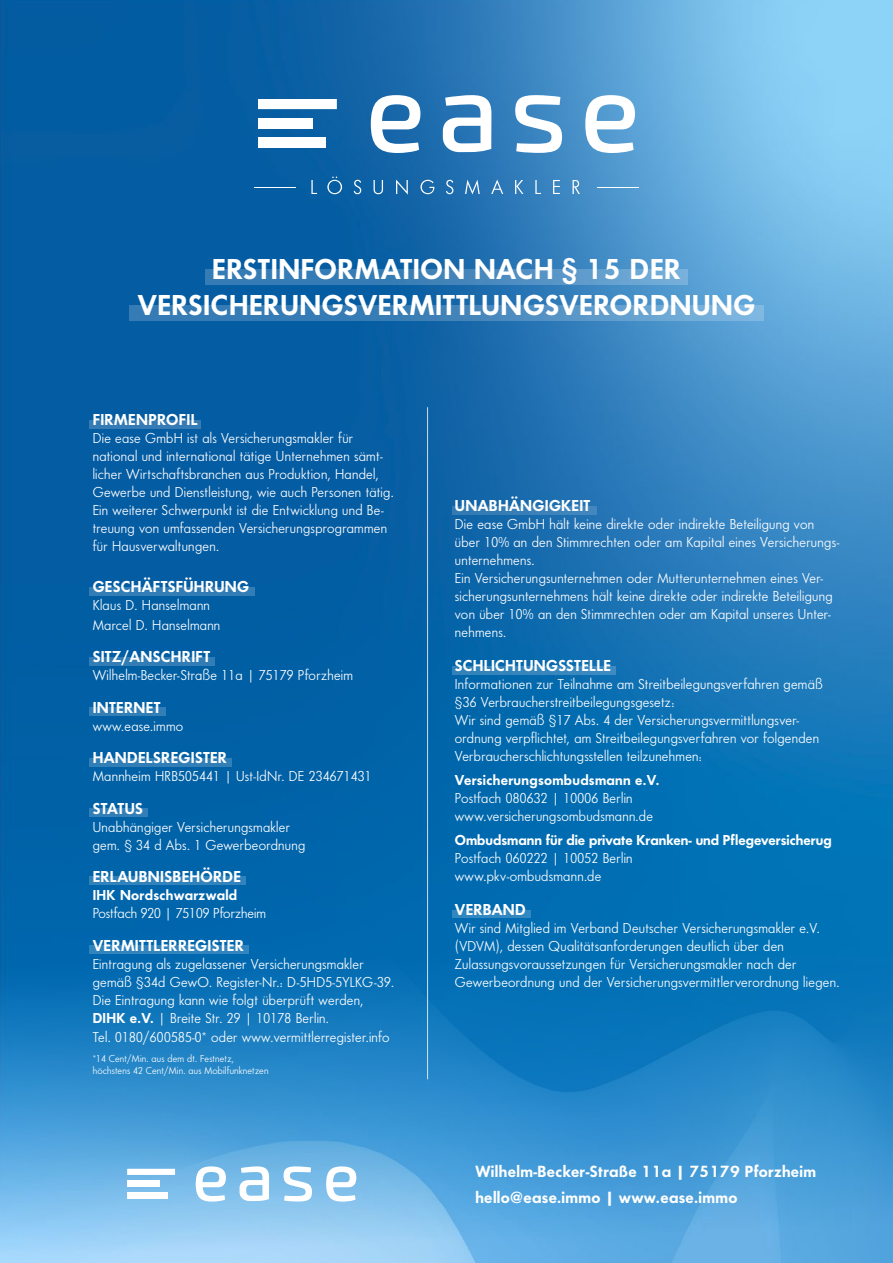
<style>
.page{position:relative;width:893px;height:1263px;background:#fff}
.page>*{position:absolute;margin:0;border:0;box-sizing:border-box;transform-origin:0 0}
.t1{font:30px/36px "Futura No 2 D Dem Bol";letter-spacing:.02em;color:#fff;text-align:center}
.t2{font:16.95px "Futura No 2 D Dem Bol";letter-spacing:.02em;color:#fff}
.t3{font:16.5px "Futura No 2 D Dem Bol";letter-spacing:.02em;color:#fff}
.t4{font:15px/18px "Futura No 2 D Boo";letter-spacing:.02em;color:#fff}
.t5{font:15px "Futura No 2 D Dem Bol";letter-spacing:.01em;color:#fff}
.t6{font:15px "Futura No 2 D Boo";color:#fff}
.t7{font:10.5px/12.6px "Futura No 2 D Boo";letter-spacing:.02em;color:#fff}
.s1{font-family:"Futura No 2 D Dem Bol"}
</style>
<div class="page">
<img style="left:0;top:0;width:893px;height:957px">
<div style="left:258px;top:118px;width:54px;height:10px;background:#fff"></div>
<div style="left:258px;top:137px;width:67px;height:10px;background:#fff"></div>
<div style="left:258px;top:99px;width:79px;height:10px;background:#fff"></div>
<svg style="left:371px;top:95px;width:49px;height:58px"></svg>
<svg style="left:443px;top:95px;width:48px;height:57px"></svg>
<svg style="left:515px;top:95px;width:47px;height:58px"></svg>
<svg style="left:585px;top:95px;width:50px;height:58px"></svg>
<svg style="left:311px;top:180px;width:6px;height:14px"></svg>
<svg style="left:327px;top:177px;width:15px;height:17px"></svg>
<svg style="left:354px;top:180px;width:7px;height:14px"></svg>
<svg style="left:374px;top:180px;width:9px;height:14px"></svg>
<svg style="left:396px;top:180px;width:12px;height:15px"></svg>
<svg style="left:420px;top:180px;width:14px;height:14px"></svg>
<svg style="left:446px;top:180px;width:7px;height:14px"></svg>
<svg style="left:465px;top:180px;width:15px;height:14px"></svg>
<svg style="left:491px;top:180px;width:12px;height:14px"></svg>
<svg style="left:515px;top:180px;width:8px;height:14px"></svg>
<svg style="left:535px;top:180px;width:6px;height:14px"></svg>
<svg style="left:553px;top:180px;width:7px;height:14px"></svg>
<svg style="left:573px;top:180px;width:7px;height:14px"></svg>
<hr style="left:597px;top:187px;width:41px;height:1px;background:#fff">
<hr style="left:255px;top:187px;width:41px;height:1px;background:#fff">
<svg style="left:129px;top:305px;width:635px;height:16px;background:#4b8cc0"></svg>
<svg style="left:205px;top:270px;width:483px;height:15px;background:#498abf"></svg>
<img style="left:0;top:957px;width:893px;height:306px">
<div style="left:127px;top:1180px;width:33px;height:6px;background:#fff"></div>
<div style="left:127px;top:1192px;width:41px;height:6px;background:#fff"></div>
<div style="left:127px;top:1169px;width:48px;height:6px;background:#fff"></div>
<svg style="left:196px;top:1166px;width:30px;height:35px"></svg>
<svg style="left:240px;top:1166px;width:29px;height:35px"></svg>
<svg style="left:284px;top:1166px;width:28px;height:35px"></svg>
<svg style="left:326px;top:1166px;width:30px;height:35px"></svg>
<div style="left:452px;top:506px;width:144px;height:9px;background:#387fb7"></div>
<div style="left:452px;top:666px;width:164px;height:9px;background:#3686bd"></div>
<div style="left:452px;top:910px;width:79px;height:8px;background:#3288c0"></div>
<div style="left:89px;top:420px;width:112px;height:8px;background:#357bb5"></div>
<div style="left:89px;top:587px;width:166px;height:8px;background:#327db5"></div>
<div style="left:89px;top:657px;width:126px;height:8px;background:#327db5"></div>
<div style="left:89px;top:707px;width:77px;height:9px;background:#327eb6"></div>
<div style="left:89px;top:758px;width:142px;height:8px;background:#327fb7"></div>
<div style="left:89px;top:809px;width:59px;height:8px;background:#327fb7"></div>
<div style="left:89px;top:876px;width:157px;height:9px;background:#3283bb"></div>
<div style="left:89px;top:945px;width:160px;height:9px;background:#3284bd"></div>
<hr style="left:427px;top:407px;width:1px;height:672px;background:#fff">
<h1 class="t1" style="left:138px;top:251px;width:619px">ERSTINFORMATION NACH § 15 DER<br>VERSICHERUNGSVERMITTLUNGSVERORDNUNG</h1>
<p class="t3" style="left:93px;top:410px;width:106px">FIRMENPROFIL</p>
<p class="t4" style="left:93px;top:429px;width:303px">Die ease GmbH ist als Versicherungsmakler für national und international tätige Unternehmen sämt&shy;licher Wirtschaftsbranchen aus Produktion, Handel, Gewerbe und Dienstleistung, wie auch Personen tätig.<br>Ein weiterer Schwerpunkt ist die Entwicklung und Be&shy;treuung von umfassenden Versicherungsprogrammen für Hausverwaltungen.</p>
<p class="t3" style="left:93px;top:577px;width:158px">GESCHÄFTSFÜHRUNG</p>
<p class="t4" style="left:93px;top:596px;width:129px;line-height:19.5px">Klaus D. Hanselmann<br>Marcel D. Hanselmann</p>
<p class="t3" style="left:93px;top:647px;width:119px">SITZ/ANSCHRIFT</p>
<p class="t4" style="left:93px;top:666px;width:262px">Wilhelm-Becker-Straße 11a | 75179 Pforzheim</p>
<p class="t3" style="left:93px;top:698px;width:69px">INTERNET</p>
<p class="t4" style="left:93px;top:717px;width:92px">www.ease.immo</p>
<p class="t3" style="left:93px;top:748px;width:136px">HANDELSREGISTER</p>
<p class="t4" style="left:93px;top:767px;width:280px">Mannheim HRB505441 | Ust-IdNr. DE 234671431</p>
<p class="t3" style="left:93px;top:799px;width:52px">STATUS</p>
<p class="t4" style="left:93px;top:818px;width:214px">Unabhängiger Versicherungsmakler gem. § 34 d Abs. 1 Gewerbeordnung</p>
<p class="t3" style="left:93px;top:867px;width:150px">ERLAUBNISBEHÖRDE</p>
<p class="t5" style="left:93px;top:886px;width:146px">IHK Nordschwarzwald</p>
<p class="t6" style="left:93px;top:905px;width:175px">Postfach 920 | 75109 Pforzheim</p>
<p class="t3" style="left:93px;top:935px;width:153px">VERMITTLERREGISTER</p>
<p class="t4" style="left:93px;top:955px;width:303px">Eintragung als zugelassener Versicherungsmakler gemäß §34d GewO. Register-Nr.: D-5HD5-5YLKG-39.<br>Die Eintragung kann wie folgt überprüft werden, <span class="s1">DIHK e.V.</span> | Breite Str. 29 | 10178 Berlin.</p>
<p class="t4" style="left:93px;top:1028px;width:298px">Tel. 0180/600585-0* oder www.vermittlerregister.info</p>
<p class="t7" style="left:93px;top:1052px;width:177px">*14 Cent/Min. aus dem dt. Festnetz, höchstens 42 Cent/Min. aus Mobilfunknetzen</p>
<p class="t3" style="left:455px;top:496px;width:137px">UNABHÄNGIGKEIT</p>
<p class="t4" style="left:455px;top:515px;width:386px">Die ease GmbH hält keine direkte oder indirekte Beteiligung von über 10% an den Stimmrechten oder am Kapital eines Versicherungs&shy;unternehmens.<br>Ein Versicherungsunternehmen oder Mutterunternehmen eines Ver&shy;sicherungsunternehmens hält keine direkte oder indirekte Beteiligung von über 10% an den Stimmrechten oder am Kapital unseres Unter&shy;nehmens.</p>
<p class="t3" style="left:455px;top:656px;width:158px">SCHLICHTUNGSSTELLE</p>
<p class="t4" style="left:455px;top:675px;width:369px">Informationen zur Teilnahme am Streitbeilegungsverfahren gemäß §36 Verbraucherstreitbeilegungsgesetz:<br>Wir sind gemäß §17 Abs. 4 der Versicherungsvermittlungsver&shy;ordnung verpflichtet, am Streitbeilegungsverfahren vor folgenden Verbraucherschlichtungsstellen teilzunehmen:</p>
<p class="t5" style="left:455px;top:771px;width:206px">Versicherungsombudsmann e.V.</p>
<p class="t4" style="left:455px;top:789px;width:200px">Postfach 080632 | 10006 Berlin www.versicherungsombudsmann.de</p>
<p class="t5" style="left:455px;top:831px;width:378px">Ombudsmann für die private Kranken- und Pflegeversicherug</p>
<p class="t4" style="left:455px;top:849px;width:179px">Postfach 060222 | 10052 Berlin www.pkv-ombudsmann.de</p>
<p class="t3" style="left:455px;top:900px;width:72px">VERBAND</p>
<p class="t4" style="left:455px;top:919px;width:386px">Wir sind Mitglied im Verband Deutscher Versicherungsmakler e.V. (VDVM), dessen Qualitätsanforderungen deutlich über den Zulassungsvoraussetzungen für Versicherungsmakler nach der Gewerbeordnung und der Versicherungsvermittlerverordnung liegen.</p>
<p class="t2" style="left:475px;top:1162px;width:342px">Wilhelm-Becker-Straße 11a | 75179 Pforzheim</p>
<p class="t2" style="left:475px;top:1187px;width:264px">hello@ease.immo | www.ease.immo</p>
</div>
